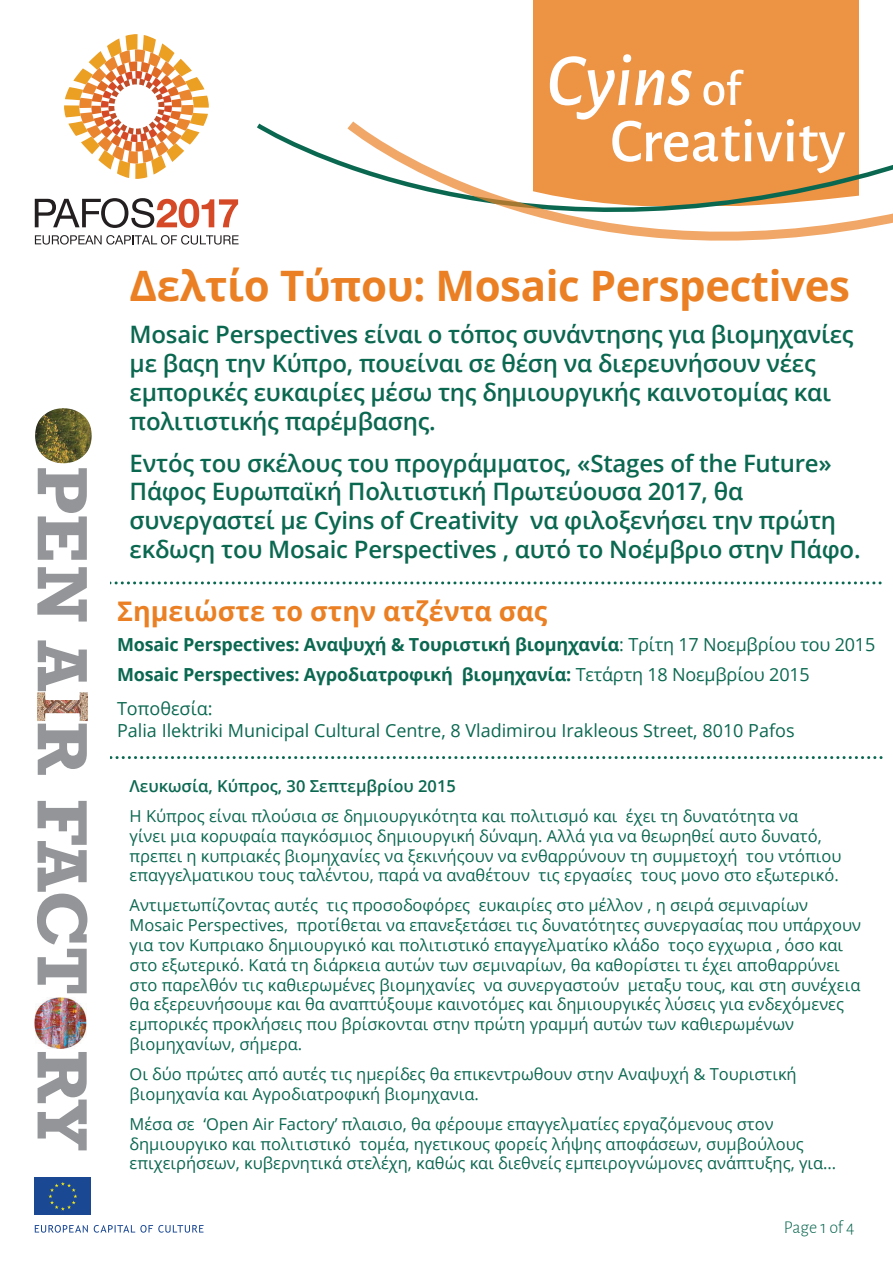
<style>
.page{position:relative;width:893px;height:1263px;background:#fff}
.page>*{position:absolute;margin:0;border:0;box-sizing:border-box;transform-origin:0 0}
.t1{font:italic 500 75.15px "Alegreya Sans";color:#fff}
.t2{font:500 62.55px "Alegreya Sans";color:#fff}
.t3{font:700 42px "Open Sans";letter-spacing:-.01em;color:#ea8023}
.t4{font:700 27px "Open Sans";color:#ea8023}
.t5{font:600 24px/28.8px "Open Sans";letter-spacing:-.01em;color:#0b6850}
.t6{font:700 18px "Open Sans";letter-spacing:-.01em;color:#0b6850}
.t7{font:18px "Open Sans";color:#0b6850}
.t8{font:300 18px "Alegreya Sans";letter-spacing:-.01em;color:#0b6850}
.t9{font:16.5px/19.8px "Open Sans";color:#0b6850}
.t10{font:600 16.5px "Open Sans";color:#0b6850}
.s1{font-style:normal;font-size:50.1px}
.s2{font-weight:400}
</style>
<div class="page">
<div style="left:534px;top:0;width:325px;height:205px;background:#ed9344"></div>
<svg style="left:341px;top:116px;width:552px;height:125px"></svg>
<svg style="left:110px;top:581px;width:773px;height:178px"></svg>
<svg style="left:37px;top:801px;width:50px;height:192px"></svg>
<svg style="left:38px;top:1052px;width:49px;height:98px"></svg>
<svg style="left:38px;top:468px;width:49px;height:92px"></svg>
<svg style="left:37px;top:567px;width:50px;height:54px"></svg>
<svg style="left:38px;top:640px;width:49px;height:51px"></svg>
<svg style="left:38px;top:724px;width:49px;height:51px"></svg>
<svg style="left:35px;top:1225px;width:169px;height:8px"></svg>
<div style="left:35px;top:1178px;width:56px;height:37px;background:#1b4893"></div>
<svg style="left:48px;top:1182px;width:29px;height:28px"></svg>
<svg style="left:64px;top:34px;width:145px;height:145px"></svg>
<svg style="left:35px;top:198px;width:203px;height:30px"></svg>
<svg style="left:35px;top:235px;width:204px;height:10px"></svg>
<img style="left:34px;top:997px;width:53px;height:51px">
<img style="left:48px;top:408px;width:14px;height:4px">
<img style="left:37px;top:692px;width:51px;height:29px">
<p class="t1" style="left:547px;top:29px;width:196px">Cyins <span class="s1">of</span></p>
<p class="t2" style="left:610px;top:97px;width:237px">Creativity</p>
<p class="t3" style="left:130px;top:256px;width:722px">Δελτίο Τύπου: Mosaic Perspectives</p>
<p class="t5" style="left:130px;top:319px;width:726px">Mosaic Perspectives είναι ο τόπος συνάντησης για βιομηχανίες με βαςη την Κύπρο, πουείναι σε θέση να διερευνήσουν νέες εμπορικές ευκαιρίες μέσω της δημιουργικής καινοτομίας και πολιτιστικής παρέμβασης.</p>
<p class="t5" style="left:130px;top:448px;width:704px">Εντός του σκέλους του προγράμματος, «Stages of the Future»</p>
<p class="t5" style="left:130px;top:477px;width:732px">Πάφος Ευρωπαϊκή Πολιτιστική Πρωτεύουσα 2017, θα συνεργαστεί με Cyins of Creativity να φιλοξενήσει την πρώτη εκδωςη του Mosaic Perspectives , αυτό το Νοέμβριο στην Πάφο.</p>
<p class="t4" style="left:117px;top:592px;width:432px">Σημειώστε το στην ατζέντα σας</p>
<p class="t6" style="left:117px;top:631px;width:760px">Mosaic Perspectives: Αναψυχή &amp; Τουριστική βιομηχανία<span class="s2">: Τρίτη 17 Νοεμβρίου του 2015</span></p>
<p class="t6" style="left:117px;top:661px;width:694px">Mosaic Perspectives: Aγροδιατροφική βιομηχανία: <span class="s2">Τετάρτη 18 Νοεμβρίου 2015</span></p>
<p class="t7" style="left:117px;top:696px;width:97px">Τοποθεσία:</p>
<p class="t7" style="left:117px;top:718px;width:679px">Palia Ilektriki Municipal Cultural Centre, 8 Vladimirou Irakleous Street, 8010 Pafos</p>
<p class="t10" style="left:130px;top:775px;width:328px">Λευκωσία, Κύπρος, 30 Σεπτεμβρίου 2015</p>
<p class="t9" style="left:130px;top:806px;width:713px">Η Κύπρος είναι πλούσια σε δημιουργικότητα και πολιτισμό και έχει τη δυνατότητα να<br>γίνει μια κορυφαία παγκόσμιος δημιουργική δύναμη. Αλλά για να θεωρηθεί αυτο δυνατό, πρεπει η κυπριακές βιομηχανίες να ξεκινήςουν να ενθαρρύνουν τη συμμετοχή του ντόπιου επαγγελματικου τους ταλέντου, παρά να αναθέτουν τις εργασίες τους μονο στο εξωτερικό.</p>
<p class="t9" style="left:130px;top:895px;width:680px">Αντιμετωπίζοντας αυτές τις προσοδοφόρες ευκαιρίες στο μέλλον , η σειρά σεμιναρίων</p>
<p class="t9" style="left:130px;top:915px;width:733px">Mosaic Perspectives, προτίθεται να επανεξετάσει τις δυνατότητες συνεργασίας που υπάρχουν για τον Κυπριακο δημιουργικό και πολιτιστικό επαγγελματίκο κλάδο τοςο εγχωρια , όσο και στο εξωτερικό. Κατά τη διάρκεια αυτών των σεμιναρίων, θα καθορίστει τι έχει αποθαρρύνει στο παρελθόν τις καθιερωμένες βιομηχανίες να συνεργαστούν μεταξυ τους, και στη συνέχεια θα εξερευνήσουμε και θα αναπτύξουμε καινοτόμες και δημιουργικές λύσεις για ενδεχόμενες εμπορικές προκλήσεις που βρίσκονται στην πρώτη γραμμή αυτών των καθιερωμένων βιομηχανίων, σήμερα.</p>
<p class="t9" style="left:130px;top:1064px;width:669px">Οι δύο πρώτες από αυτές τις ημερίδες θα επικεντρωθουν στην Αναψυχή &amp; Τουριστική</p>
<p class="t9" style="left:130px;top:1083px;width:351px">βιομηχανία και Αγροδιατροφική βιομηχανια.</p>
<p class="t9" style="left:130px;top:1113px;width:708px">Μέσα σε ‘Open Air Factory’ πλαισιο, θα φέρουμε επαγγελματίες εργαζόμενους στον δημιουργικο και πολιτιστικό τομέα, ηγετικους φορείς λήψης αποφάσεων, συμβούλους επιχειρήσεων, κυβερνητικά στελέχη, καθώς και διεθνείς εμπειρογνώμονες ανάπτυξης, για...</p>
<p class="t8" style="left:784px;top:1215px;width:72px">Page 1 of 4</p>
</div>
